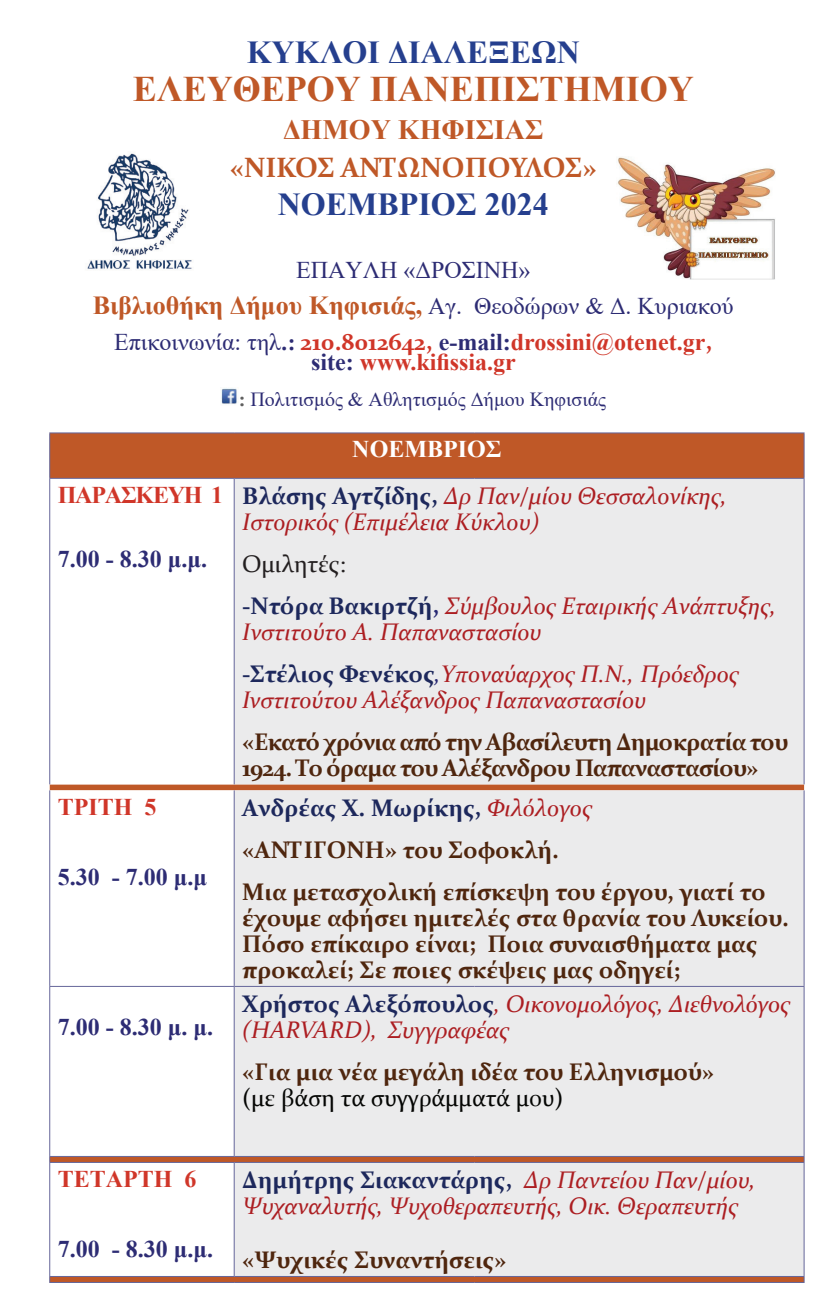
<style>
.page{position:relative;width:840px;height:1304px;background:#fff}
.page>*{position:absolute;margin:0;border:0;box-sizing:border-box;transform-origin:0 0}
.t1{font:700 36px "Times New Roman";color:#bf5827}
.t2{font:700 32px "Times New Roman";color:#253f8e}
.t3{font:700 28px "Constantia";color:#bf5827}
.t4{font:700 28px "Times New Roman";color:#bf5827}
.t5{font:700 26px "Times New Roman";color:#bf5827}
.t6{font:italic 24px/26px "Constantia";color:#ac1e22}
.t7{font:700 24px/42px "Constantia";color:#4f260e}
.t8{font:700 24px/20px "Times New Roman";color:#d03629;text-align:center}
.t9{font:700 24px/26px "Constantia";letter-spacing:-.025em;color:#4f260e}
.t10{font:700 24px "Times New Roman";color:#2d2c74}
.t11{font:24px "Constantia";color:#040503}
.t12{font:24px "Times New Roman";color:#2d2c74}
.t13{font:700 24px "Times New Roman";letter-spacing:-.05em;color:#d03629}
.t14{font:700 24px "Times New Roman";color:#fff}
.t15{font:20px "Times New Roman";color:#2d2c74}
.s1{font-weight:400;font-size:24px;color:#2d2c74}
.s2{font-weight:400;color:#2d2c74}
.s3{font-family:"Constantia";color:#2d2c74}
.s4{font-family:"Constantia"}
.s5{color:#2d2c74}
.s6{font-weight:700;color:#5f5f5f}
.s7{font-weight:700;font-style:normal;color:#1d285c}
.s8{font-style:normal;color:#231f20}
.s9{font-weight:700;font-style:normal;color:#272873}
.s10{color:#272873}
.s11{color:#1d285c}
.s12{font-weight:400;font-style:italic;color:#ac1e22}
</style>
<div class="page">
<div style="left:50px;top:433px;width:753px;height:849px;background:#bf5827"></div>
<svg style="left:50px;top:479px;width:184px;height:797px"></svg>
<div style="left:234px;top:479px;width:569px;height:797px;background:#ebebec"></div>
<hr style="left:49px;top:432px;width:185px;height:1px;background:#65669a">
<hr style="left:49px;top:433px;width:1px;height:45px;background:#65669a">
<hr style="left:234px;top:432px;width:240px;height:1px;background:#65669a">
<hr style="left:474px;top:432px;width:330px;height:1px;background:#65669a">
<hr style="left:803px;top:433px;width:1px;height:45px;background:#65669a">
<hr style="left:49px;top:478px;width:185px;height:1px;background:#65669a">
<hr style="left:49px;top:479px;width:1px;height:305px;background:#65669a">
<hr style="left:234px;top:478px;width:240px;height:1px;background:#65669a">
<hr style="left:233px;top:479px;width:1px;height:305px;background:#65669a">
<hr style="left:474px;top:478px;width:330px;height:1px;background:#65669a">
<hr style="left:803px;top:479px;width:1px;height:305px;background:#65669a">
<hr style="left:49px;top:790px;width:1px;height:196px;background:#65669a">
<hr style="left:233px;top:790px;width:1px;height:196px;background:#65669a">
<hr style="left:803px;top:790px;width:1px;height:196px;background:#65669a">
<hr style="left:49px;top:986px;width:185px;height:1px;background:#65669a">
<hr style="left:49px;top:987px;width:1px;height:169px;background:#65669a">
<hr style="left:234px;top:986px;width:240px;height:1px;background:#65669a">
<hr style="left:233px;top:987px;width:1px;height:169px;background:#65669a">
<hr style="left:474px;top:986px;width:330px;height:1px;background:#65669a">
<hr style="left:803px;top:987px;width:1px;height:169px;background:#65669a">
<hr style="left:49px;top:1156px;width:185px;height:1px;background:#65669a">
<hr style="left:234px;top:1156px;width:240px;height:1px;background:#65669a">
<hr style="left:474px;top:1156px;width:330px;height:1px;background:#65669a">
<hr style="left:49px;top:1162px;width:185px;height:1px;background:#65669a">
<hr style="left:49px;top:1163px;width:1px;height:113px;background:#65669a">
<hr style="left:234px;top:1162px;width:240px;height:1px;background:#65669a">
<hr style="left:233px;top:1163px;width:1px;height:113px;background:#65669a">
<hr style="left:474px;top:1162px;width:330px;height:1px;background:#65669a">
<hr style="left:803px;top:1163px;width:1px;height:113px;background:#65669a">
<hr style="left:49px;top:1276px;width:185px;height:1px;background:#65669a">
<hr style="left:234px;top:1276px;width:240px;height:1px;background:#65669a">
<hr style="left:474px;top:1276px;width:330px;height:1px;background:#65669a">
<hr style="left:49px;top:1282px;width:185px;height:1px;background:#65669a">
<hr style="left:234px;top:1282px;width:240px;height:1px;background:#65669a">
<hr style="left:474px;top:1282px;width:330px;height:1px;background:#65669a">
<img style="left:617px;top:157px;width:158px;height:123px">
<img style="left:87px;top:153px;width:105px;height:117px">
<img style="left:221px;top:388px;width:16px;height:16px">
<h2 class="t2" style="left:246px;top:29px;width:334px">ΚΥΚΛΟΙ ΔΙΑΛΕΞΕΩΝ</h2>
<h1 class="t1" style="left:133px;top:63px;width:562px">ΕΛΕΥΘΕΡΟΥ ΠΑΝΕΠΙΣΤΗΜΙΟΥ</h1>
<p class="t4" style="left:283px;top:109px;width:262px">ΔΗΜΟΥ ΚΗΦΙΣΙΑΣ</p>
<p class="t3" style="left:229px;top:148px;width:368px">«ΝΙΚΟΣ ΑΝΤΩΝΟΠΟΥΛΟΣ»</p>
<h2 class="t2" style="left:277px;top:181px;width:272px">ΝΟΕΜΒΡΙΟΣ 2024</h2>
<p class="t12" style="left:296px;top:253px;width:236px">ΕΠΑΥΛΗ «ΔΡΟΣΙΝΗ»</p>
<p class="t5" style="left:93px;top:286px;width:642px">Βιβλιοθήκη Δήμου Κηφισιάς, <span class="s1">Αγ. Θεοδώρων &amp; Δ. Κυριακού</span></p>
<p class="t8" style="left:114px;top:331px;width:599px"><span class="s2">Επικοινωνία: τηλ</span><span class="s3">.:</span> <span class="s4">210.8012642,</span> <span class="s5">e-mail:</span>drossini@otenet.gr<span class="s4">, </span><span class="s5">site:</span> www.kifissia.gr</p>
<p class="t15" style="left:239px;top:385px;width:368px"><span class="s6">:</span> Πολιτισμός &amp; Αθλητισμός Δήμου Κηφισιάς</p>
<p class="t13" style="left:58px;top:477px;width:167px">ΠΑΡΑΣΚΕΥΗ 1</p>
<p class="t10" style="left:58px;top:541px;width:151px">7.00 - 8.30 μ.μ.</p>
<p class="t8" style="left:58px;top:796px;width:100px">ΤΡΙΤΗ 5</p>
<p class="t10" style="left:58px;top:859px;width:151px">5.30 - 7.00 μ.μ</p>
<p class="t10" style="left:58px;top:1009px;width:157px">7.00 - 8.30 μ. μ.</p>
<p class="t14" style="left:352px;top:432px;width:151px">ΝΟΕΜΒΡΙΟΣ</p>
<p class="t6" style="left:242px;top:482px;width:486px"><span class="s7">Βλάσης Αγτζίδης,</span> Δρ Παν/μίου Θεσσαλονίκης,<br>Ιστορικός (Επιμέλεια Κύκλου)</p>
<p class="t6" style="left:242px;top:542px;width:535px;line-height:42px"><span class="s8">Ομιλητές:<br></span><span class="s7">-Ντόρα Βακιρτζή</span><span class="s9">,</span> Σύμβουλος Εταιρικής Ανάπτυξης,</p>
<p class="t6" style="left:242px;top:610px;width:498px;line-height:42px">Ινστιτούτο Α. Παπαναστασίου<br><span class="s7">-Στέλιος Φενέκος</span><span class="s10">,</span>Υποναύαρχος Π.Ν., Πρόεδρος</p>
<p class="t6" style="left:242px;top:686px;width:405px">Ινστιτούτου Αλέξανδρος Παπαναστασίου</p>
<p class="t9" style="left:242px;top:728px;width:547px">«Εκατό χρόνια από την Αβασίλευτη Δημοκρατία του<br>1924. Το όραμα του Αλέξανδρου Παπαναστασίου»</p>
<p class="t7" style="left:242px;top:786px;width:525px"><span class="s11">Ανδρέας Χ. Μωρίκης,</span> <span class="s12">Φιλόλογος<br></span>«ΑΝΤΙΓΟΝΗ» του Σοφοκλή.<br>Μια μετασχολική επίσκεψη του έργου, γιατί το</p>
<p class="t7" style="left:242px;top:904px;width:548px;line-height:26px">έχουμε αφήσει ημιτελές στα θρανία του Λυκείου.<br>Πόσο επίκαιρο είναι; Ποια συναισθήματα μας προκαλεί; Σε ποιες σκέψεις μας οδηγεί;</p>
<p class="t6" style="left:242px;top:990px;width:549px"><span class="s7">Χρήστος Αλεξόπουλος</span>, Οικονομολόγος, Διεθνολόγος (HARVARD), Συγγραφέας</p>
<p class="t7" style="left:242px;top:1050px;width:473px">«Για μια νέα μεγάλη ιδέα του Ελληνισμού»</p>
<p class="t11" style="left:242px;top:1082px;width:322px">(με βάση τα συγγράμματά μου)</p>
<p class="t8" style="left:58px;top:1168px;width:140px">ΤΕΤΑΡΤΗ 6</p>
<p class="t10" style="left:58px;top:1231px;width:157px">7.00 - 8.30 μ.μ.</p>
<p class="t6" style="left:242px;top:1166px;width:515px"><span class="s7">Δημήτρης Σιακαντάρης,</span> Δρ Παντείου Παν/μίου,<br>Ψυχαναλυτής, Ψυχοθεραπευτής, Oικ. Θεραπευτής</p>
<p class="t7" style="left:242px;top:1238px;width:266px">«Ψυχικές Συναντήσεις»</p>
</div>
